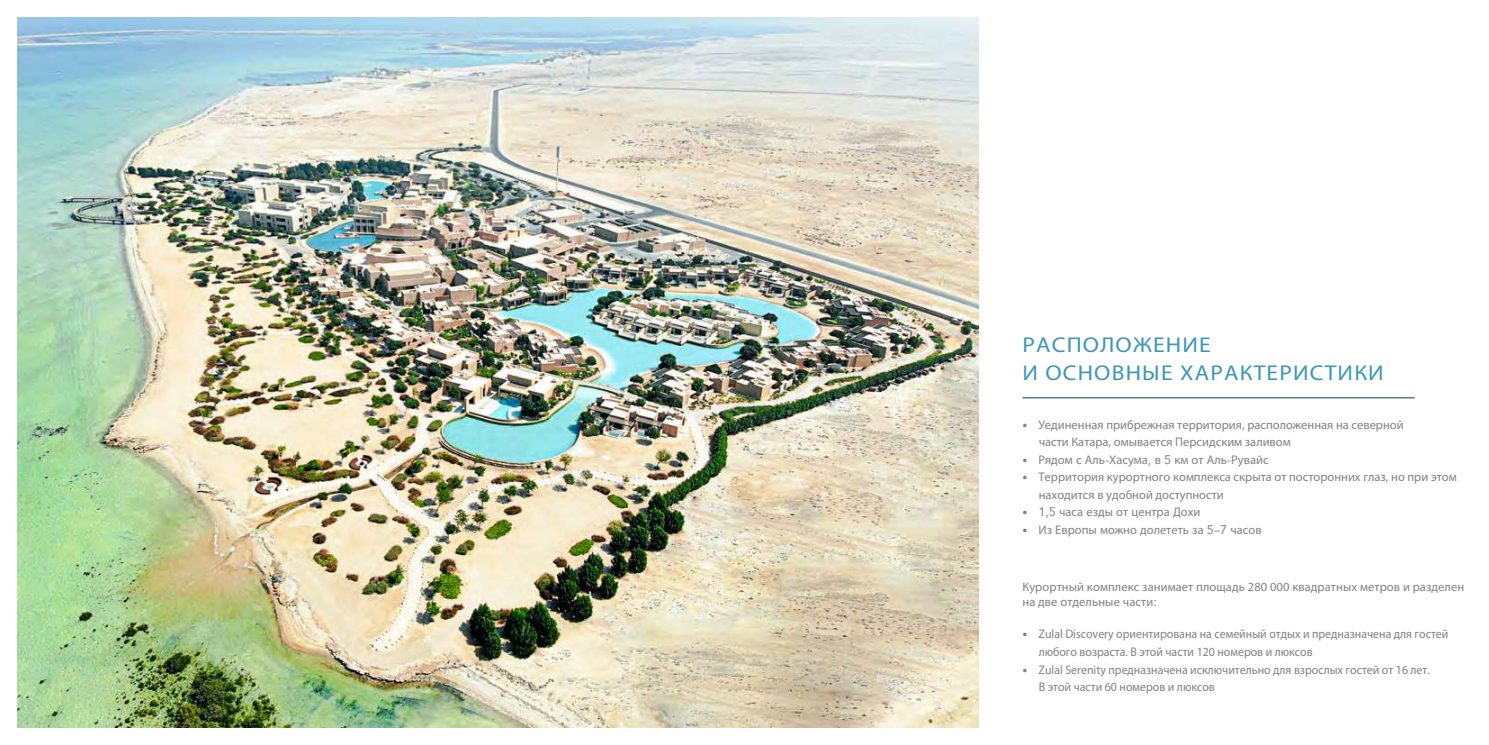
<style>
.page{position:relative;width:1489px;height:745px;background:#fff}
.page>*{position:absolute;margin:0;border:0;box-sizing:border-box;transform-origin:0 0}
.t1{font:21.5px/28.2px "Myriad Pro";letter-spacing:.05em;color:#3e96b4;scale:1.1 1}
.t2{font:12.5px/17.5px "Myriad Pro";color:#808285}
.t3{font:12.5px/17.5px "Myriad Pro";color:#808285;scale:.95 1}
.s1{font-family:"Janna LT";font-size:10px}
.s2{font-family:"Janna LT"}
</style>
<div class="page">
<img style="left:18px;top:18px;width:960px;height:708px">
<hr style="left:1022px;top:397px;width:392px;height:1px;background:#003b49">
<h1 class="t1" style="left:1022px;top:330px;width:330px">РАСПОЛОЖЕНИЕ<br>И ОСНОВНЫЕ ХАРАКТЕРИСТИКИ</h1>
<p class="t2" style="left:1038px;top:415px;width:366px;text-indent:-16px"><span class="s1">•</span> Уединенная прибрежная территория, расположенная на северной части Катара, омывается Персидским заливом</p>
<p class="t2" style="left:1022px;top:450px;width:248px"><span class="s1">•</span> Рядом с Аль<span class="s2">-</span>Хасума<span class="s2">,</span> в <span class="s2">5</span> км от Аль<span class="s2">-</span>Рувайс</p>
<p class="t2" style="left:1038px;top:467px;width:419px;text-indent:-16px"><span class="s1">•</span> Территория курортного комплекса скрыта от посторонних глаз, но при этом находится в удобной доступности</p>
<p class="t2" style="left:1022px;top:502px;width:179px"><span class="s1">•</span> <span class="s2">1,5</span> часа езды от центра Дохи</p>
<p class="t2" style="left:1022px;top:520px;width:240px"><span class="s1">•</span> Из Европы можно долететь за <span class="s2">5–7</span> часов</p>
<p class="t2" style="left:1022px;top:578px;width:443px;line-height:15px">Курортный комплекс занимает площадь 280 000 квадратных метров и разделен на две отдельные части<span class="s2">:</span></p>
<p class="t3" style="left:1038px;top:625px;width:433px;text-indent:-16px"><span class="s1">•</span> Zulal Discovery ориентирована на семейный отдых и предназначена для гостей любого возраста. В этой части 120 номеров и люксов</p>
<p class="t3" style="left:1038px;top:660px;width:413px;text-indent:-16px"><span class="s1">•</span> Zulal Serenity предназначена исключительно для взрослых гостей от 16 лет.<br>В этой части 60 номеров и люксов</p>
</div>
